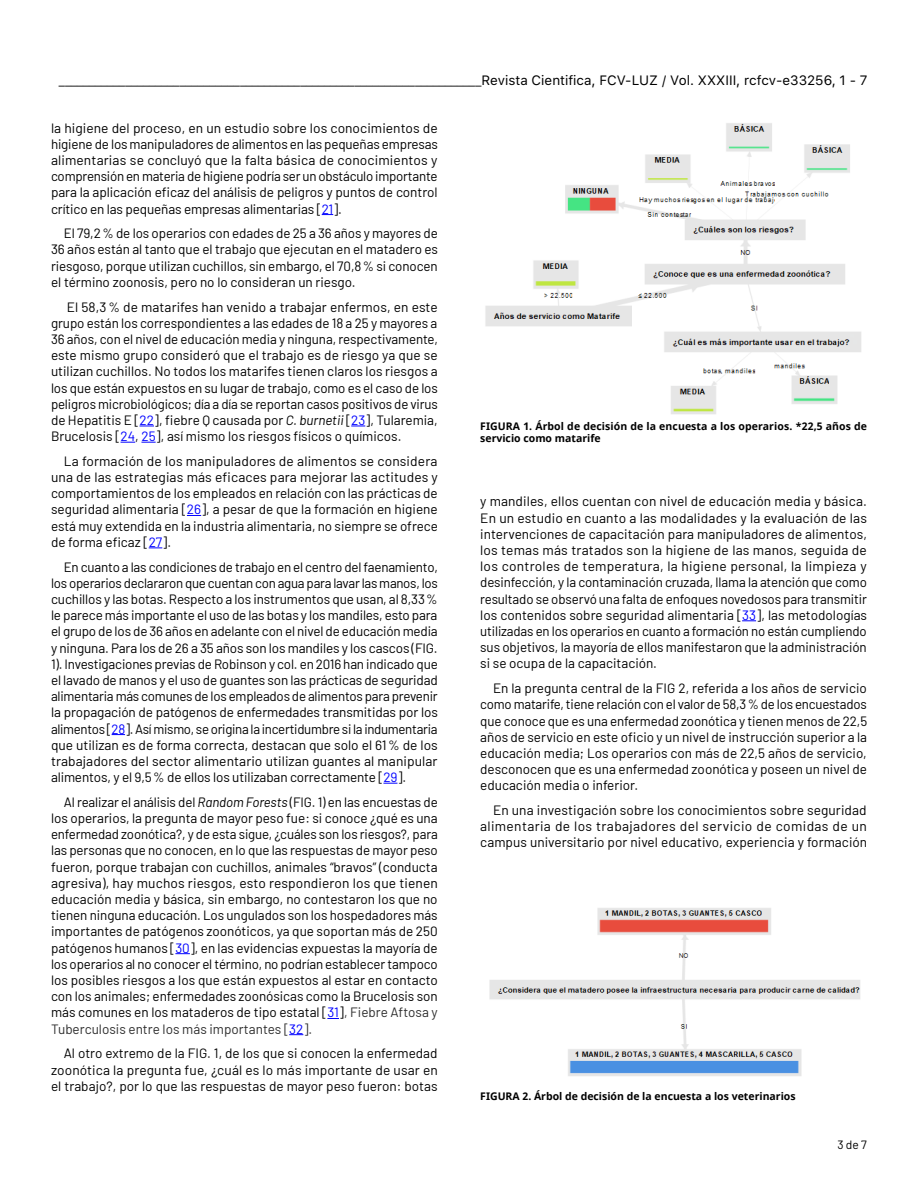
<style>
.page{position:relative;width:918px;height:1188px;background:#fff}
.page>*{position:absolute;margin:0;border:0;box-sizing:border-box;transform-origin:0 0}
.t1{font:13.5px/16.2px "Barlow";color:#000;text-align:justify}
.t2{font:13.5px "SFUI Text";color:#000}
.t3{font:12px "Barlow";color:#000}
.t4{font:700 10.5px/12.6px "Noto Sans";color:#000}
.s1{color:#00f}
.s2{font-style:italic}
.s3{color:#2e2e2e}
</style>
<div class="page">
<img style="left:485px;top:123px;width:376px;height:291px">
<img style="left:489px;top:908px;width:371px;height:168px">
<svg style="left:140px;top:426px;width:14px;height:1px"></svg>
<svg style="left:351px;top:426px;width:14px;height:1px"></svg>
<svg style="left:121px;top:442px;width:14px;height:1px"></svg>
<svg style="left:141px;top:442px;width:15px;height:1px"></svg>
<svg style="left:187px;top:515px;width:14px;height:1px"></svg>
<svg style="left:149px;top:548px;width:13px;height:1px"></svg>
<svg style="left:112px;top:734px;width:13px;height:1px"></svg>
<svg style="left:383px;top:783px;width:14px;height:1px"></svg>
<svg style="left:175px;top:953px;width:15px;height:1px"></svg>
<svg style="left:327px;top:1018px;width:12px;height:1px"></svg>
<svg style="left:289px;top:1034px;width:14px;height:1px"></svg>
<svg style="left:742px;top:620px;width:14px;height:1px"></svg>
<p class="t2" style="left:59px;top:71px;width:810px">______________________________________________________________________Revista Cientifica, FCV-LUZ / Vol. XXXIII, rcfcv-e33256, 1 - 7</p>
<p class="t1" style="left:51px;top:119px;width:388px">la higiene del proceso, en un estudio sobre los conocimientos de higiene de los manipuladores de alimentos en las pequeñas empresas alimentarias se concluyó que la falta básica de conocimientos y comprensión en materia de higiene podría ser un obstáculo importante para la aplicación eficaz del análisis de peligros y puntos de control crítico en las pequeñas empresas alimentarias [<span class="s1">21</span>].</p>
<p class="t1" style="left:51px;top:224px;width:389px;text-indent:13px">El 79,2% de los operarios con edades de 25 a 36 años y mayores de 36 años están al tanto que el trabajo que ejecutan en el matadero es riesgoso, porque utilizan cuchillos, sin embargo, el 70,8% si conocen el término zoonosis, pero no lo consideran un riesgo.</p>
<p class="t1" style="left:51px;top:298px;width:388px;text-indent:16px">El 58,3% de matarifes han venido a trabajar enfermos, en este grupo están los correspondientes a las edades de 18 a 25 y mayores a 36 años, con el nivel de educación media y ninguna, respectivamente, este mismo grupo consideró que el trabajo es de riesgo ya que se utilizan cuchillos. No todos los matarifes tienen claros los riesgos a los que están expuestos en su lugar de trabajo, como es el caso de los peligros microbiológicos; día a día se reportan casos positivos de virus de Hepatitis E [<span class="s1">22</span>], fiebre Q causada por <span class="s2">C. burnetii</span> [<span class="s1">23</span>], Tularemia, Brucelosis [<span class="s1">24</span>, <span class="s1">25</span>], así mismo los riesgos físicos o químicos.</p>
<p class="t1" style="left:51px;top:452px;width:388px;text-indent:13px">La formación de los manipuladores de alimentos se considera una de las estrategias más eficaces para mejorar las actitudes y comportamientos de los empleados en relación con las prácticas de seguridad alimentaria [<span class="s1">26</span>], a pesar de que la formación en higiene está muy extendida en la industria alimentaria, no siempre se ofrece de forma eficaz [<span class="s1">27</span>].</p>
<p class="t1" style="left:51px;top:558px;width:388px;text-indent:13px">En cuanto a las condiciones de trabajo en el centro del faenamiento, los operarios declararon que cuentan con agua para lavar las manos, los cuchillos y las botas. Respecto a los instrumentos que usan, al 8,33% le parece más importante el uso de las botas y los mandiles, esto para el grupo de los de 36 años en adelante con el nivel de educación media y ninguna. Para los de 26 a 35 años son los mandiles y los cascos (FIG.<br>1). Investigaciones previas de Robinson y col. en 2016 han indicado que el lavado de manos y el uso de guantes son las prácticas de seguridad alimentaria más comunes de los empleados de alimentos para prevenir la propagación de patógenos de enfermedades transmitidas por los alimentos [<span class="s1">28</span>]. Así mismo, se origina la incertidumbre si la indumentaria que utilizan es de forma correcta, destacan que solo el 61% de los trabajadores del sector alimentario utilizan guantes al manipular alimentos, y el 9,5% de ellos los utilizaban correctamente [<span class="s1">29</span>].</p>
<p class="t1" style="left:51px;top:793px;width:388px;text-indent:13px">Al realizar el análisis del <span class="s2">Random Forests</span> (FIG. 1) en las encuestas de los operarios, la pregunta de mayor peso fue: si conoce ¿qué es una enfermedad zoonótica?, y de esta sigue, ¿cuáles son los riesgos?, para las personas que no conocen, en lo que las respuestas de mayor peso fueron, porque trabajan con cuchillos, animales “bravos” (conducta agresiva), hay muchos riesgos, esto respondieron los que tienen educación media y básica, sin embargo, no contestaron los que no tienen ninguna educación. Los ungulados son los hospedadores más importantes de patógenos zoonóticos, ya que soportan más de 250 patógenos humanos [<span class="s1">30</span>], en las evidencias expuestas la mayoría de los operarios al no conocer el término, no podrían establecer tampoco los posibles riesgos a los que están expuestos al estar en contacto con los animales; enfermedades zoonósicas como la Brucelosis son más comunes en los mataderos de tipo estatal [<span class="s1">31</span>]<span class="s3">, Fiebre Aftosa y Tuberculosis entre los más importantes [</span><span class="s1">32</span><span class="s3">].</span></p>
<p class="t1" style="left:51px;top:1044px;width:388px;text-indent:13px">Al otro extremo de la FIG. 1, de los que si conocen la enfermedad zoonótica la pregunta fue, ¿cuál es lo más importante de usar en el trabajo?, por lo que las respuestas de mayor peso fueron: botas</p>
<p class="t4" style="left:480px;top:420px;width:388px">FIGURA 1. Árbol de decisión de la encuesta a los operarios. *22,5 años de servicio como matarife</p>
<p class="t1" style="left:480px;top:492px;width:388px">y mandiles, ellos cuentan con nivel de educación media y básica.<br>En un estudio en cuanto a las modalidades y la evaluación de las intervenciones de capacitación para manipuladores de alimentos, los temas más tratados son la higiene de las manos, seguida de los controles de temperatura, la higiene personal, la limpieza y desinfección, y la contaminación cruzada, llama la atención que como resultado se observó una falta de enfoques novedosos para transmitir los contenidos sobre seguridad alimentaria [<span class="s1">33</span>], las metodologías utilizadas en los operarios en cuanto a formación no están cumpliendo sus objetivos, la mayoría de ellos manifestaron que la administración si se ocupa de la capacitación.</p>
<p class="t1" style="left:480px;top:679px;width:388px;text-indent:13px">En la pregunta central de la FIG 2, referida a los años de servicio como matarife, tiene relación con el valor de 58,3% de los encuestados que conoce que es una enfermedad zoonótica y tienen menos de 22,5 años de servicio en este oficio y un nivel de instrucción superior a la educación media; Los operarios con más de 22,5 años de servicio, desconocen que es una enfermedad zoonótica y poseen un nivel de educación media o inferior.</p>
<p class="t1" style="left:480px;top:801px;width:388px;text-indent:13px">En una investigación sobre los conocimientos sobre seguridad alimentaria de los trabajadores del servicio de comidas de un campus universitario por nivel educativo, experiencia y formación</p>
<p class="t4" style="left:480px;top:1090px;width:317px">FIGURA 2. Árbol de decisión de la encuesta a los veterinarios</p>
<p class="t3" style="left:837px;top:1136px;width:31px">3 de 7</p>
</div>
